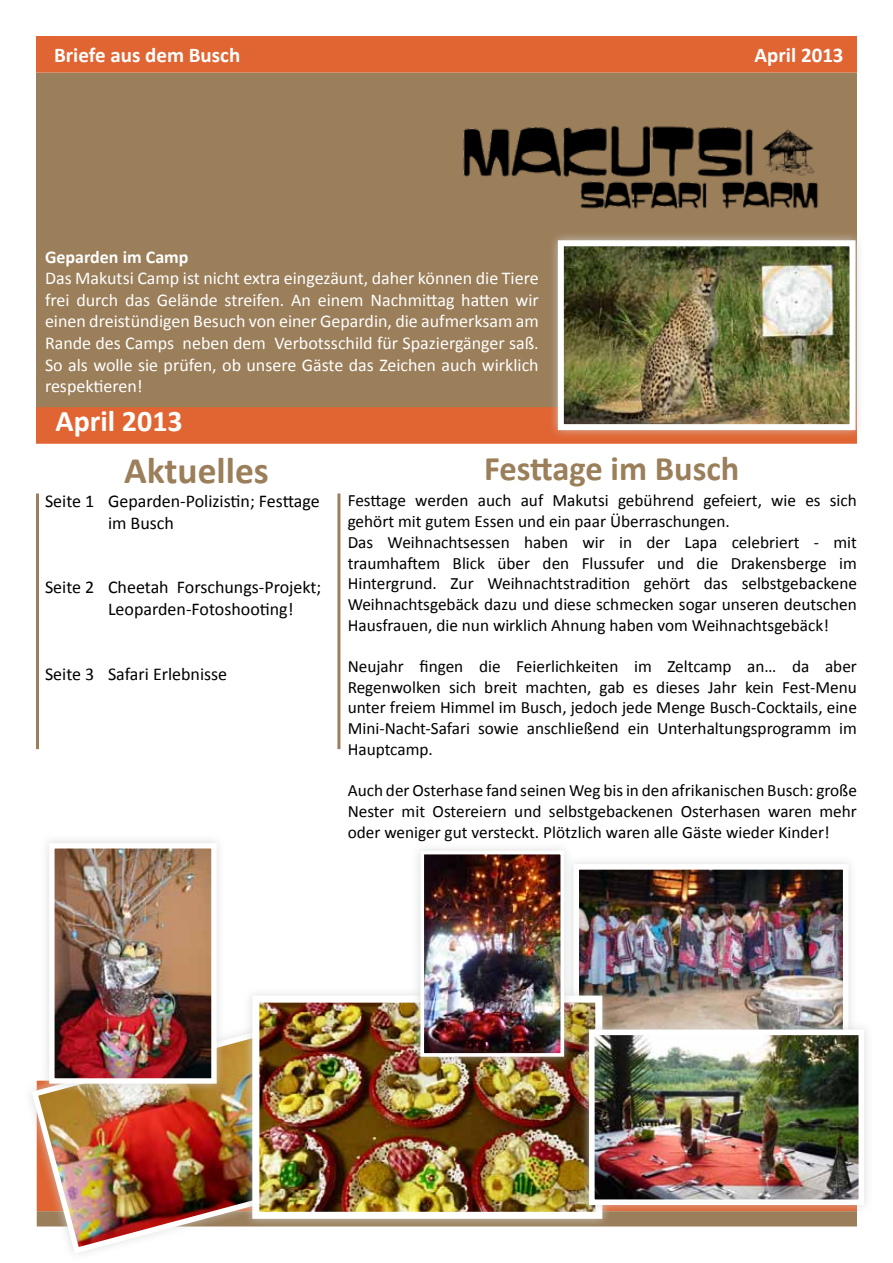
<style>
.page{position:relative;width:893px;height:1263px;background:#fff}
.page>*{position:absolute;margin:0;border:0;box-sizing:border-box;transform-origin:0 0}
.t1{font:700 37.5px "Calibri";color:#9b7e5a}
.t2{font:700 34.5px "Calibri";color:#9b7e5a}
.t3{font:700 30px "Calibri";color:#fff}
.t4{font:700 21px "Calibri";color:#fff}
.t5{font:18px/21.6px "Calibri";color:#fff;text-align:justify}
.t6{font:18px/21.6px "Calibri";color:#000}
.t7{font:700 18px "Calibri";color:#fff}
.t8{font:17.25px/20.7px "Calibri";color:#000;text-align:justify}
</style>
<div class="page">
<div style="left:36px;top:73px;width:821px;height:336px;background:#9b7e5a"></div>
<div style="left:36px;top:407px;width:821px;height:37px;background:#e16532;border:2px solid #e16532"></div>
<div style="left:36px;top:36px;width:821px;height:37px;background:#e16532;border:2px solid #e16532"></div>
<hr style="left:36px;top:493px;width:3px;height:256px;background:#9b7e5a">
<hr style="left:337px;top:493px;width:3px;height:256px;background:#9b7e5a">
<div style="left:37px;top:1211px;width:820px;height:15px;background:#9b7e5a"></div>
<div style="left:564px;top:854px;width:294px;height:195px;background:#f8f9f9"></div>
<img style="left:580px;top:871px;width:261px;height:149px">
<div style="left:573px;top:864px;width:275px;height:175px;border:6px solid #fff"></div>
<img style="left:30px;top:1033px;width:212px;height:221px">
<div style="left:242px;top:986px;width:370px;height:242px;background:#d1d3d4;opacity:.75"></div>
<img style="left:260px;top:1003px;width:334px;height:208px">
<div style="left:252px;top:995px;width:350px;height:224px;border:7px solid #fff"></div>
<div style="left:411px;top:841px;width:163px;height:225px;background:#d1d3d4;opacity:.75"></div>
<img style="left:425px;top:856px;width:134px;height:196px">
<div style="left:420px;top:851px;width:144px;height:206px;border:4px solid #fff"></div>
<div style="left:39px;top:834px;width:187px;height:259px;background:#d1d3d4;opacity:.75"></div>
<img style="left:55px;top:849px;width:156px;height:229px">
<div style="left:49px;top:843px;width:168px;height:241px;border:5px solid #fff"></div>
<div style="left:548px;top:230px;width:317px;height:210px;background:#d1d3d4;opacity:.75"></div>
<img style="left:565px;top:247px;width:283px;height:176px">
<div style="left:558px;top:240px;width:297px;height:190px;border:6px solid #fff"></div>
<div style="left:579px;top:1020px;width:294px;height:195px;background:#d1d3d4;opacity:.75"></div>
<img style="left:596px;top:1036px;width:261px;height:162px">
<div style="left:589px;top:1029px;width:275px;height:176px;border:6px solid #fff"></div>
<img style="left:463px;top:99px;width:394px;height:125px">
<p class="t4" style="left:54px;top:42px;width:188px">Briefe aus dem Busch</p>
<p class="t4" style="left:754px;top:42px;width:91px">April 2013</p>
<p class="t7" style="left:45px;top:245px;width:145px">Geparden im Camp</p>
<p class="t5" style="left:45px;top:267px;width:495px">Das Makutsi Camp ist nicht extra eingezäunt, daher können die Tiere frei durch das Gelände streifen. An einem Nachmittag hatten wir einen dreistündigen Besuch von einer Gepardin, die aufmerksam am Rande des Camps neben dem Verbotsschild für Spaziergänger saß.<br>So als wolle sie prüfen, ob unsere Gäste das Zeichen auch wirklich respektieren!</p>
<h3 class="t3" style="left:56px;top:402px;width:129px">April 2013</h3>
<p class="t6" style="left:45px;top:490px;width:51px">Seite 1</p>
<p class="t6" style="left:45px;top:577px;width:51px">Seite 2</p>
<p class="t6" style="left:45px;top:663px;width:51px">Seite 3</p>
<h1 class="t1" style="left:124px;top:446px;width:146px">Aktuelles</h1>
<h2 class="t2" style="left:484px;top:447px;width:257px">Festtage im Busch</h2>
<p class="t6" style="left:108px;top:490px;width:213px">Geparden-Polizistin; Festtage im Busch</p>
<p class="t8" style="left:348px;top:490px;width:511px;text-align:left">Festtage werden auch auf Makutsi gebührend gefeiert, wie es sich gehört mit gutem Essen und ein paar Überraschungen.<br>Das Weihnachtsessen haben wir in der Lapa celebriert - mit traumhaftem Blick über den Flussufer und die Drakensberge im Hintergrund. Zur Weihnachtstradition gehört das selbstgebackene Weihnachtsgebäck dazu und diese schmecken sogar unseren deutschen Hausfrauen, die nun wirklich Ahnung haben vom Weihnachtsgebäck!</p>
<p class="t8" style="left:348px;top:656px;width:511px">Neujahr fingen die Feierlichkeiten im Zeltcamp an… da aber Regenwolken sich breit machten, gab es dieses Jahr kein Fest-Menu unter freiem Himmel im Busch, jedoch jede Menge Busch-Cocktails, eine Mini-Nacht-Safari sowie anschließend ein Unterhaltungsprogramm im Hauptcamp.</p>
<p class="t8" style="left:348px;top:780px;width:511px">Auch der Osterhase fand seinen Weg bis in den afrikanischen Busch: große Nester mit Ostereiern und selbstgebackenen Osterhasen waren mehr oder weniger gut versteckt. Plötzlich waren alle Gäste wieder Kinder!</p>
<p class="t6" style="left:108px;top:577px;width:215px">Cheetah Forschungs-Projekt;<br>Leoparden-Fotoshooting!</p>
<p class="t6" style="left:108px;top:663px;width:121px">Safari Erlebnisse</p>
</div>
